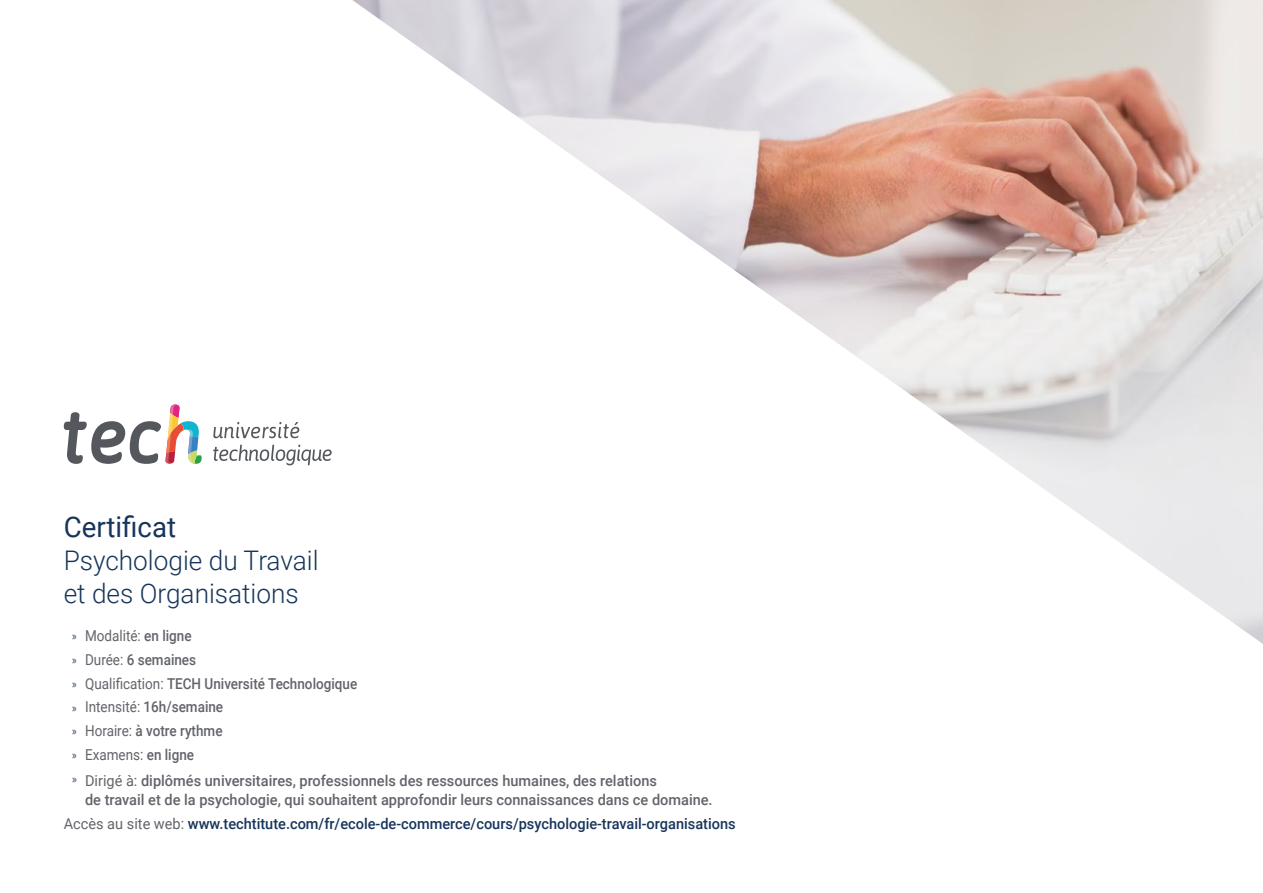
<style>
.page{position:relative;width:1263px;height:893px;background:#fff}
.page>*{position:absolute;margin:0;border:0;box-sizing:border-box;transform-origin:0 0}
.t1{font:28.5px "Roboto";color:#17355b}
.t2{font:300 27px/33px "Roboto";color:#17355b}
.t3{font:500 15px/19.5px "Roboto";color:#61646a}
.t4{font:500 15px/23.7px "Roboto";color:#61646a;scale:.9 1}
.t5{font:500 15px "Roboto";color:#17355b}
.s1{font-family:"Myriad Pro";font-weight:400;font-size:12px;color:#17355b}
.s2{font-weight:400}
.s3{font-weight:400;color:#61646a}
</style>
<div class="page">
<img style="left:352px;top:0;width:911px;height:644px">
<svg style="left:213px;top:422px;width:86px;height:16px"></svg>
<svg style="left:213px;top:445px;width:119px;height:20px"></svg>
<svg style="left:64px;top:405px;width:138px;height:59px"></svg>
<h1 class="t1" style="left:64px;top:507px;width:114px">Certificat</h1>
<h2 class="t2" style="left:64px;top:543px;width:256px">Psychologie du Travail et des Organisations</h2>
<p class="t4" style="left:72px;top:623px;width:318px"><span class="s1">»</span> <span class="s2">Modalité:</span> en ligne<br><span class="s1">»</span> <span class="s2">Durée:</span> 6 semaines<br><span class="s1">»</span> <span class="s2">Qualification:</span> TECH Université Technologique <span class="s1">»</span> <span class="s2">Intensité:</span> 16h/semaine<br><span class="s1">»</span> <span class="s2">Horaire:</span> à votre rythme<br><span class="s1">»</span> <span class="s2">Examens:</span> en ligne</p>
<p class="t3" style="left:85px;top:770px;width:629px;text-indent:-13px"><sup>»</sup> <span class="s2">Dirigé à:</span> diplômés universitaires, professionnels des ressources humaines, des relations<br>de travail et de la psychologie, qui souhaitent approfondir leurs connaissances dans ce domaine.</p>
<p class="t5" style="left:64px;top:813px;width:673px"><span class="s3">Accès au site web:</span> www.techtitute.com/fr/ecole-de-commerce/cours/psychologie-travail-organisations</p>
</div>
